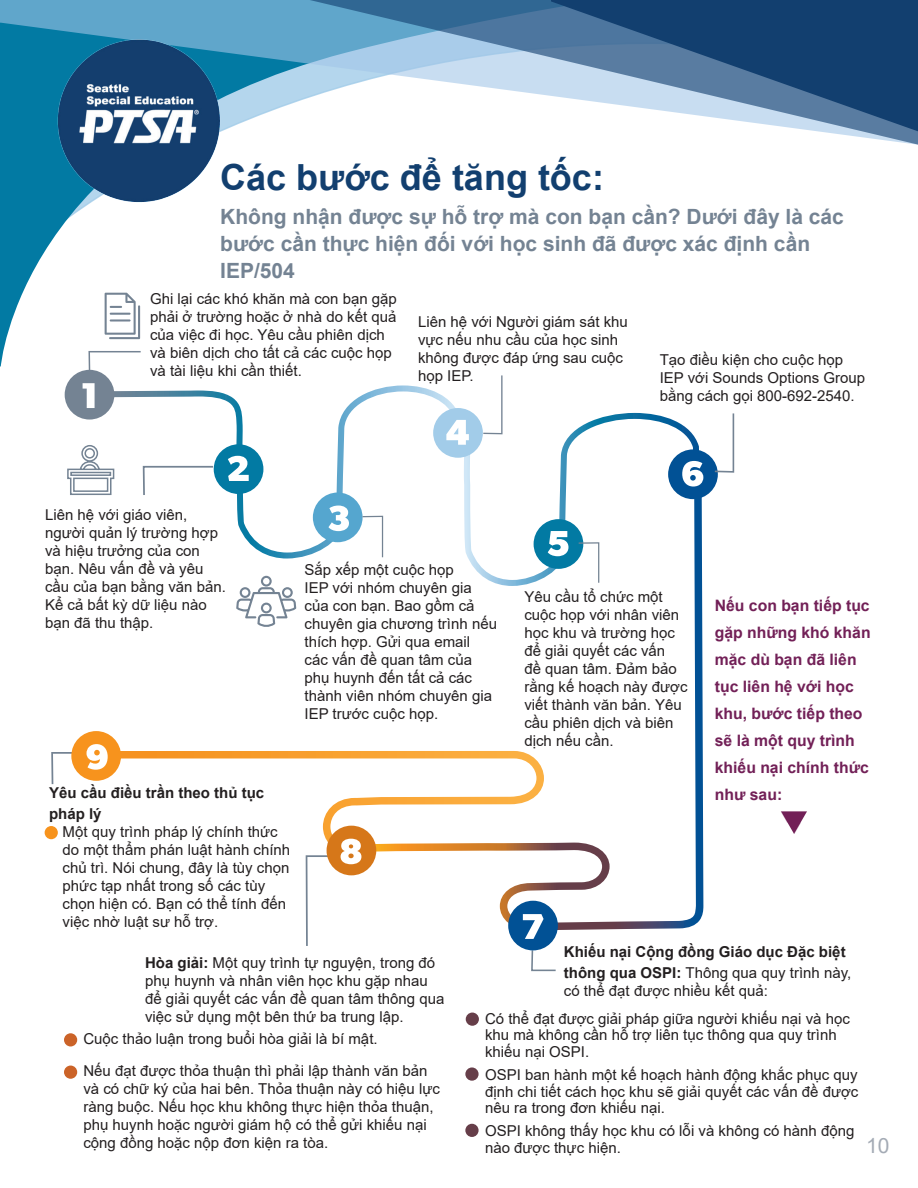
<style>
.page{position:relative;width:918px;height:1188px;background:#fff}
.page>*{position:absolute;margin:0;border:0;box-sizing:border-box;transform-origin:0 0}
.header_big_text{font:700 36px "Arial";color:#123f6f}
.header_small_text{font:700 21px/27px "Arial";color:#748393}
.t1{font:21px "Arial";color:#a4abb5}
.red_text_p10{font:700 15.75px/27px "Arial";color:#722057}
.body_text_p5_p10{font:15px/18px "Arial";color:#231f20}
.bullet_text_p10{font:15px/16.5px "Arial";color:#231f20}
.left_indent_0_125_p1{font:15px/18px "Arial";color:#231f20}
.left_indent_0_57_p10{font:15px/18px "Arial";color:#231f20}
._0_73_left_indnet_te{font:700 15px/21px "Arial";color:#231f20}
.black_body_text_p7{font:700 15px/21px "Arial";color:#231f20}
._0_73_left_indnet_te-2{font:15px "Arial";color:#231f20}
.s1{font-weight:700}
.s2{font-weight:400}
</style>
<div class="page">
<svg style="left:0;top:145px;width:141px;height:221px"></svg>
<svg style="left:0;top:0;width:309px;height:145px;background:#5ba6c7"></svg>
<svg style="left:309px;top:0;width:609px;height:145px"></svg>
<svg style="left:550px;top:0;width:368px;height:133px;background:#56799d"></svg>
<img style="left:54px;top:36px;width:169px;height:169px">
<svg style="left:109px;top:385px;width:337px;height:174px"></svg>
<svg style="left:339px;top:496px;width:364px;height:434px"></svg>
<div style="left:214px;top:444px;width:49px;height:50px;background:#027aa3;border-radius:50%"></div>
<svg style="left:228px;top:456px;width:21px;height:25px"></svg>
<svg style="left:142px;top:465px;width:73px;height:32px"></svg>
<div style="left:313px;top:493px;width:50px;height:49px;background:#55a6cf;border-radius:50%"></div>
<svg style="left:328px;top:506px;width:21px;height:25px"></svg>
<svg style="left:361px;top:515px;width:23px;height:44px"></svg>
<svg style="left:236px;top:576px;width:60px;height:51px"></svg>
<div style="left:433px;top:408px;width:50px;height:50px;background:#a2cce9;border-radius:50%"></div>
<div style="left:668px;top:449px;width:50px;height:50px;background:#015195;border-radius:50%"></div>
<svg style="left:713px;top:413px;width:22px;height:61px"></svg>
<svg style="left:781px;top:811px;width:26px;height:23px"></svg>
<div style="left:466px;top:1013px;width:13px;height:13px;background:#663e49;border-radius:50%"></div>
<div style="left:465px;top:1067px;width:14px;height:14px;background:#663e49;border-radius:50%"></div>
<div style="left:465px;top:1124px;width:14px;height:13px;background:#663e49;border-radius:50%"></div>
<div style="left:64px;top:1033px;width:13px;height:13px;background:#cb6328;border-radius:50%"></div>
<div style="left:64px;top:1066px;width:13px;height:13px;background:#cb6328;border-radius:50%"></div>
<svg style="left:67px;top:444px;width:48px;height:52px"></svg>
<div style="left:65px;top:370px;width:49px;height:50px;background:#748393;border-radius:50%"></div>
<svg style="left:83px;top:383px;width:12px;height:25px"></svg>
<svg style="left:88px;top:350px;width:53px;height:22px"></svg>
<svg style="left:105px;top:293px;width:35px;height:46px"></svg>
<div style="left:71px;top:731px;width:50px;height:50px;background:#f7931d;border-radius:50%"></div>
<svg style="left:51px;top:744px;width:57px;height:41px"></svg>
<svg style="left:116px;top:751px;width:441px;height:221px"></svg>
<svg style="left:446px;top:375px;width:257px;height:211px"></svg>
<div style="left:45px;top:826px;width:13px;height:13px;background:#f7931d;border-radius:50%"></div>
<p class="header_big_text" style="left:220px;top:152px;width:385px">Các bước để tăng tốc:</p>
<p class="header_small_text" style="left:220px;top:203px;width:625px">Không nhận được sự hỗ trợ mà con bạn cần? Dưới đây là các bước cần thực hiện đối với học sinh đã được xác định cần<br>IEP/504</p>
<p class="body_text_p5_p10" style="left:150px;top:290px;width:248px">Ghi lại các khó khăn mà con bạn gặp phải ở trường hoặc ở nhà do kết quả của việc đi học. Yêu cầu phiên dịch và biên dịch cho tất cả các cuộc họp và tài liệu khi cần thiết.</p>
<p class="body_text_p5_p10" style="left:418px;top:312px;width:211px">Liên hệ với Người giám sát khu vực nếu nhu cầu của học sinh không được đáp ứng sau cuộc họp IEP.</p>
<p class="body_text_p5_p10" style="left:660px;top:351px;width:207px">Tạo điều kiện cho cuộc họp<br>IEP với Sounds Options Group bằng cách gọi 800-692-2540.</p>
<p class="body_text_p5_p10" style="left:45px;top:506px;width:182px">Liên hệ với giáo viên, người quản lý trường hợp và hiệu trưởng của con bạn. Nêu vấn đề và yêu cầu của bạn bằng văn bản.<br>Kể cả bất kỳ dữ liệu nào bạn đã thu thập.</p>
<p class="body_text_p5_p10" style="left:305px;top:561px;width:194px">Sắp xếp một cuộc họp<br>IEP với nhóm chuyên gia của con bạn. Bao gồm cả chuyên gia chương trình nếu thích hợp. Gửi qua email các vấn đề quan tâm của phụ huynh đến tất cả các thành viên nhóm chuyên gia<br>IEP trước cuộc họp.</p>
<p class="black_body_text_p7" style="left:49px;top:783px;width:217px">Yêu cầu điều trần theo thủ tục pháp lý</p>
<p class="left_indent_0_125_p1" style="left:63px;top:823px;width:229px">Một quy trình pháp lý chính thức do một thẩm phán luật hành chính chủ trì. Nói chung, đây là tùy chọn phức tạp nhất trong số các tùy chọn hiện có. Bạn có thể tính đến việc nhờ luật sư hỗ trợ.</p>
<p class="body_text_p5_p10" style="left:524px;top:588px;width:165px">Yêu cầu tổ chức một cuộc họp với nhân viên học khu và trường học để giải quyết các vấn<br>đề quan tâm. Đảm bảo rằng kế hoạch này được viết thành văn bản. Yêu cầu phiên dịch và biên dịch nếu cần.</p>
<p class="red_text_p10" style="left:715px;top:592px;width:157px">Nếu con bạn tiếp tục gặp những khó khăn mặc dù bạn đã liên tục liên hệ với học khu, bước tiếp theo sẽ là một quy trình khiếu nại chính thức như sau:</p>
<p class="left_indent_0_57_p10" style="left:145px;top:954px;width:301px"><span class="s1">Hòa giải:</span> Một quy trình tự nguyện, trong đó phụ huynh và nhân viên học khu gặp nhau để giải quyết các vấn đề quan tâm thông qua việc sử dụng một bên thứ ba trung lập.</p>
<p class="bullet_text_p10" style="left:83px;top:1030px;width:296px">Cuộc thảo luận trong buổi hòa giải là bí mật.</p>
<p class="bullet_text_p10" style="left:83px;top:1061px;width:358px;line-height:18px">Nếu đạt được thỏa thuận thì phải lập thành văn bản và có chữ ký của hai bên. Thỏa thuận này có hiệu lực ràng buộc. Nếu học khu không thực hiện thỏa thuận, phụ huynh hoặc người giám hộ có thể gửi khiếu nại cộng đồng hoặc nộp đơn kiện ra tòa.</p>
<p class="_0_73_left_indnet_te" style="left:564px;top:941px;width:289px">Khiếu nại Cộng đồng Giáo dục Đặc biệt thông qua OSPI: <span class="s2">Thông qua quy trình này,</span></p>
<p class="_0_73_left_indnet_te-2" style="left:564px;top:980px;width:206px">có thể đạt được nhiều kết quả:</p>
<p class="bullet_text_p10" style="left:485px;top:1010px;width:366px">Có thể đạt được giải pháp giữa người khiếu nại và học khu mà không cần hỗ trợ liên tục thông qua quy trình khiếu nại OSPI.</p>
<p class="bullet_text_p10" style="left:485px;top:1066px;width:375px;text-align:justify">OSPI ban hành một kế hoạch hành động khắc phục quy định chi tiết cách học khu sẽ giải quyết các vấn đề được nêu ra trong đơn khiếu nại.</p>
<p class="bullet_text_p10" style="left:485px;top:1123px;width:371px">OSPI không thấy học khu có lỗi và không có hành động nào được thực hiện.</p>
<h2 class="t1" style="left:866px;top:1132px;width:25px">10</h2>
</div>
